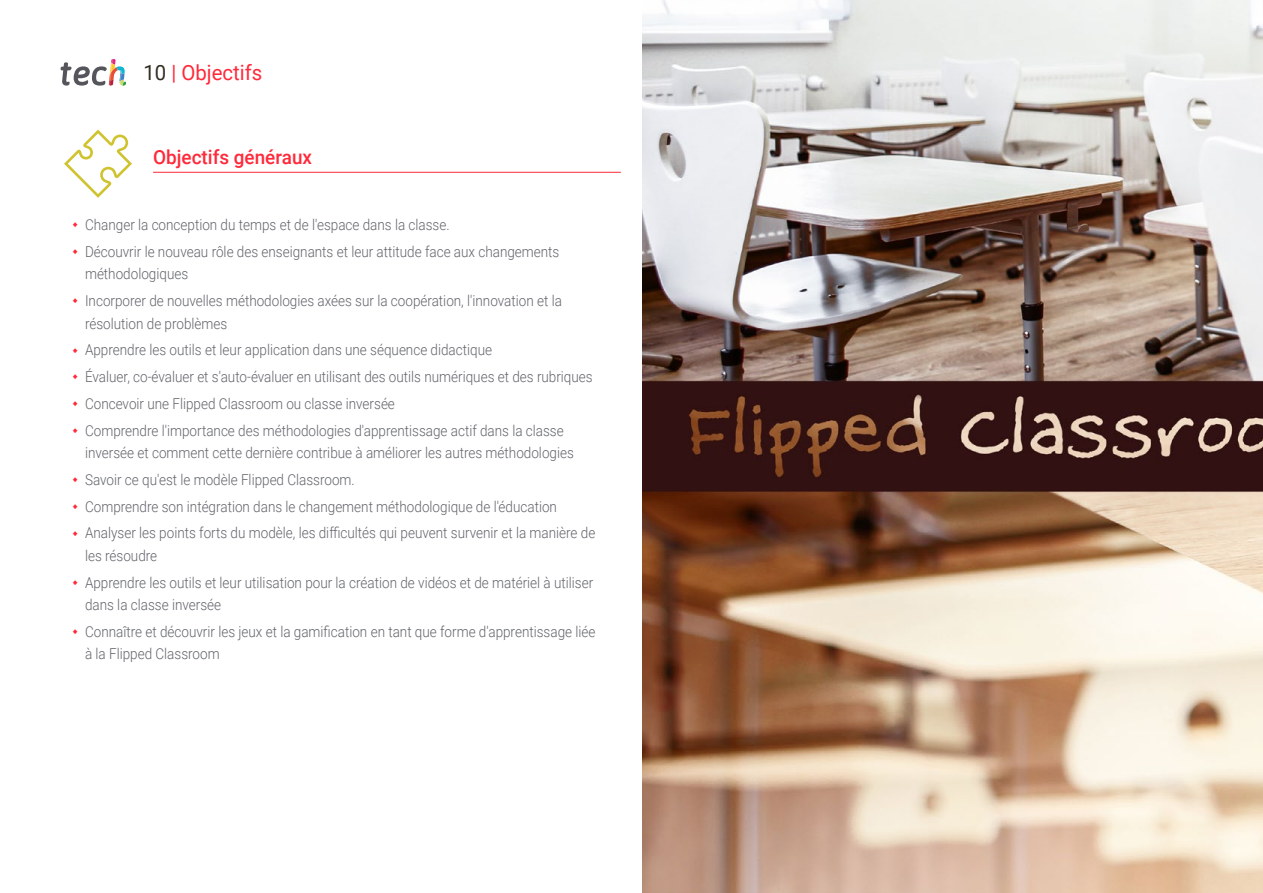
<style>
.page{position:relative;width:1263px;height:893px;background:#fff}
.page>*{position:absolute;margin:0;border:0;box-sizing:border-box;transform-origin:0 0}
.t1{font:21px "Roboto";color:#ff293a}
.t2{font:500 19.5px "Roboto";color:#ff293a}
.t3{font:300 15px/26.7px "Roboto";color:#61646a;scale:.9 1}
.s1{color:#312e20}
</style>
<div class="page">
<hr style="left:153px;top:172px;width:468px;height:1px;background:#ff293a">
<svg style="left:64px;top:130px;width:68px;height:68px"></svg>
<img style="left:642px;top:0;width:621px;height:893px">
<svg style="left:61px;top:59px;width:65px;height:27px"></svg>
<h1 class="t1" style="left:144px;top:57px;width:120px"><span class="s1">10</span> | Objectifs</h1>
<h2 class="t2" style="left:153px;top:143px;width:160px">Objectifs généraux</h2>
<p class="t3" style="left:85px;top:211px;width:529px">Changer la conception du temps et de l'espace dans la classe.<br>Découvrir le nouveau rôle des enseignants et leur attitude face aux changements</p>
<p class="t3" style="left:85px;top:260px;width:531px">méthodologiques<br>Incorporer de nouvelles méthodologies axées sur la coopération, l'innovation et la</p>
<p class="t3" style="left:85px;top:309px;width:566px">résolution de problèmes<br>Apprendre les outils et leur application dans une séquence didactique<br>Évaluer, co-évaluer et s'auto-évaluer en utilisant des outils numériques et des rubriques Concevoir une Flipped Classroom ou classe inversée<br>Comprendre l'importance des méthodologies d'apprentissage actif dans la classe</p>
<p class="t3" style="left:85px;top:439px;width:568px">inversée et comment cette dernière contribue à améliorer les autres méthodologies Savoir ce qu'est le modèle Flipped Classroom.<br>Comprendre son intégration dans le changement méthodologique de l'éducation Analyser les points forts du modèle, les difficultés qui peuvent survenir et la manière de</p>
<p class="t3" style="left:85px;top:542px;width:566px">les résoudre<br>Apprendre les outils et leur utilisation pour la création de vidéos et de matériel à utiliser</p>
<p class="t3" style="left:85px;top:591px;width:569px">dans la classe inversée<br>Connaître et découvrir les jeux et la gamification en tant que forme d'apprentissage liée</p>
<p class="t3" style="left:85px;top:640px;width:151px">à la Flipped Classroom</p>
</div>
